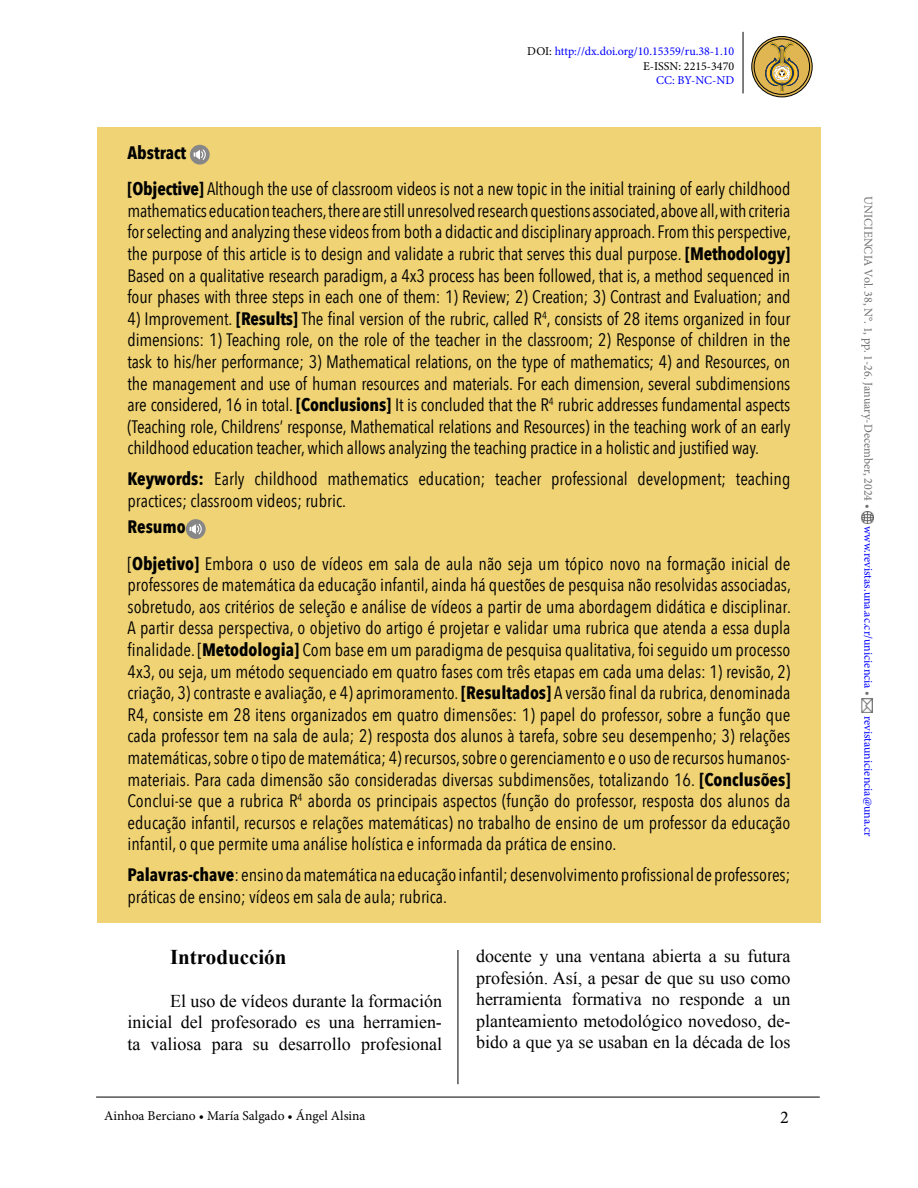
<style>
.page{position:relative;width:918px;height:1188px;background:#fff}
.page>*{position:absolute;margin:0;border:0;box-sizing:border-box;transform-origin:0 0}
.t1{font:700 21px "Times New Roman";color:#000}
.t2{font:18px/21.6px "Avenir Next Condensed";color:#000}
.t3{font:18px/21.6px "Times New Roman";color:#000;text-align:justify}
.t4{font:18px "Minion Pro";color:#000}
.t5{font:13.5px "Minion Pro";color:#000}
.t6{font:12px/14.4px "Minion Pro";color:#00f;text-align:right}
.t7{font:12px "Minion Pro";color:#706f6f}
.s1{color:#000}
.s2{font-weight:700}
.s3{color:#706f6f}
</style>
<div class="page">
<hr style="left:743px;top:32px;width:1px;height:61px;background:#000">
<hr style="left:458px;top:110px;width:1px;height:974px;background:#000">
<svg style="left:862px;top:511px;width:12px;height:12px"></svg>
<img style="left:862px;top:699px;width:10px;height:14px">
<hr style="left:96px;top:1097px;width:724px;height:1px;background:#000">
<svg style="left:752px;top:37px;width:60px;height:60px"></svg>
<div style="left:754px;top:39px;width:56px;height:56px;border:1px solid #000;border-radius:50%"></div>
<div style="left:751px;top:36px;width:62px;height:61px;border:1px solid #000;border-radius:50%"></div>
<svg style="left:765px;top:42px;width:34px;height:50px;background:#bb9e53"></svg>
<div style="left:435px;top:102px;width:50px;height:847px;background:#fff"></div>
<div style="left:97px;top:128px;width:724px;height:795px;background:#efd375"></div>
<div style="left:190px;top:145px;width:20px;height:20px;background:#878787;border-radius:50%"></div>
<svg style="left:194px;top:149px;width:12px;height:11px"></svg>
<div style="left:186px;top:519px;width:20px;height:20px;background:#878787;border-radius:50%"></div>
<svg style="left:190px;top:524px;width:12px;height:10px"></svg>
<p class="t6" style="left:527px;top:45px;width:208px"><span class="s1">DOI:</span> http://dx.doi.org/10.15359/ru.38-1.10<br><span class="s1">E-ISSN: 2215-3470</span></p>
<p class="t6" style="left:656px;top:73px;width:80px">CC: BY-NC-ND</p>
<p class="t2" style="left:128px;top:133px;width:664px;line-height:36.6px"><span class="s2">Abstract<br>[Objective]</span> Although the use of classroom videos is not a new topic in the initial training of early childhood</p>
<p class="t2" style="left:128px;top:199px;width:665px;text-align:justify">mathematics education teachers, there are still unresolved research questions associated, above all, with criteria for selecting and analyzing these videos from both a didactic and disciplinary approach. From this perspective, the purpose of this article is to design and validate a rubric that serves this dual purpose. <span class="s2">[Methodology] </span>Based on a qualitative research paradigm, a 4x3 process has been followed, that is, a method sequenced in four phases with three steps in each one of them: 1) Review; 2) Creation; 3) Contrast and Evaluation; and</p>
<p class="t2" style="left:128px;top:307px;width:664px;text-align:justify">4) Improvement. <span class="s2">[Results]</span> The final version of the rubric, called R<sup>4</sup>, consists of 28 items organized in four dimensions: 1) Teaching role, on the role of the teacher in the classroom; 2) Response of children in the task to his/her performance; 3) Mathematical relations, on the type of mathematics; 4) and Resources, on the management and use of human resources and materials. For each dimension, several subdimensions are considered, 16 in total. <span class="s2">[Conclusions]</span> It is concluded that the R<sup>4</sup> rubric addresses fundamental aspects (Teaching role, Childrens’ response, Mathematical relations and Resources) in the teaching work of an early childhood education teacher, which allows analyzing the teaching practice in a holistic and justified way.</p>
<p class="t2" style="left:128px;top:467px;width:664px"><span class="s2">Keywords:</span> Early childhood mathematics education; teacher professional development; teaching practices; classroom videos; rubric.</p>
<p class="t2" style="left:128px;top:508px;width:664px;line-height:36.6px"><span class="s2">Resumo<br></span>[<span class="s2">Objetivo]</span> Embora o uso de vídeos em sala de aula não seja um tópico novo na formação inicial de</p>
<p class="t2" style="left:128px;top:573px;width:665px;text-align:justify">professores de matemática da educação infantil, ainda há questões de pesquisa não resolvidas associadas, sobretudo, aos critérios de seleção e análise de vídeos a partir de uma abordagem didática e disciplinar.<br>A partir dessa perspectiva, o objetivo do artigo é projetar e validar uma rubrica que atenda a essa dupla finalidade. [<span class="s2">Metodologia]</span> Com base em um paradigma de pesquisa qualitativa, foi seguido um processo 4x3, ou seja, um método sequenciado em quatro fases com três etapas em cada uma delas: 1) revisão, 2) criação, 3) contraste e avaliação, e 4) aprimoramento. <span class="s2">[Resultados]</span> A versão final da rubrica, denominada R4, consiste em 28 itens organizados em quatro dimensões: 1) papel do professor, sobre a função que cada professor tem na sala de aula; 2) resposta dos alunos à tarefa, sobre seu desempenho; 3) relações matemáticas, sobre o tipo de matemática; 4) recursos, sobre o gerenciamento e o uso de recursos humanos&shy;materiais. Para cada dimensão são consideradas diversas subdimensões, totalizando 16. <span class="s2">[Conclusões] </span>Conclui-se que a rubrica R<sup>4</sup> aborda os principais aspectos (função do professor, resposta dos alunos da educação infantil, recursos e relações matemáticas) no trabalho de ensino de um professor da educação infantil, o que permite uma análise holística e informada da prática de ensino.</p>
<p class="t2" style="left:128px;top:863px;width:664px"><span class="s2">Palavras-chave</span>: ensino da matemática na educação infantil; desenvolvimento profissional de professores; práticas de ensino; vídeos em sala de aula; rubrica.</p>
<p class="t1" style="left:170px;top:942px;width:118px">Introducción</p>
<p class="t3" style="left:128px;top:989px;width:316px;text-indent:43px">El uso de vídeos durante la formación inicial del profesorado es una herramien&shy;ta valiosa para su desarrollo profesional</p>
<p class="t5" style="left:104px;top:1106px;width:263px">Ainhoa Berciano • María Salgado • Ángel Alsina</p>
<p class="t3" style="left:476px;top:945px;width:316px">docente y una ventana abierta a su futura profesión. Así, a pesar de que su uso como herramienta formativa no responde a un planteamiento metodológico novedoso, de&shy;bido a que ya se usaban en la década de los</p>
<p class="t4" style="left:780px;top:1105px;width:10px">2</p>
<p class="t7" style="left:876px;top:196px;width:314px;rotate:90deg">UNICIENCIA Vol. 38, N°. 1, pp. 1-26. January-December, 2024 •</p>
<p class="t6" style="left:876px;top:526px;width:172px;rotate:90deg">www.revistas.una.ac.cr/uniciencia <span class="s3">•</span></p>
<p class="t6" style="left:876px;top:716px;width:122px;rotate:90deg">revistauniciencia@una.cr</p>
</div>
